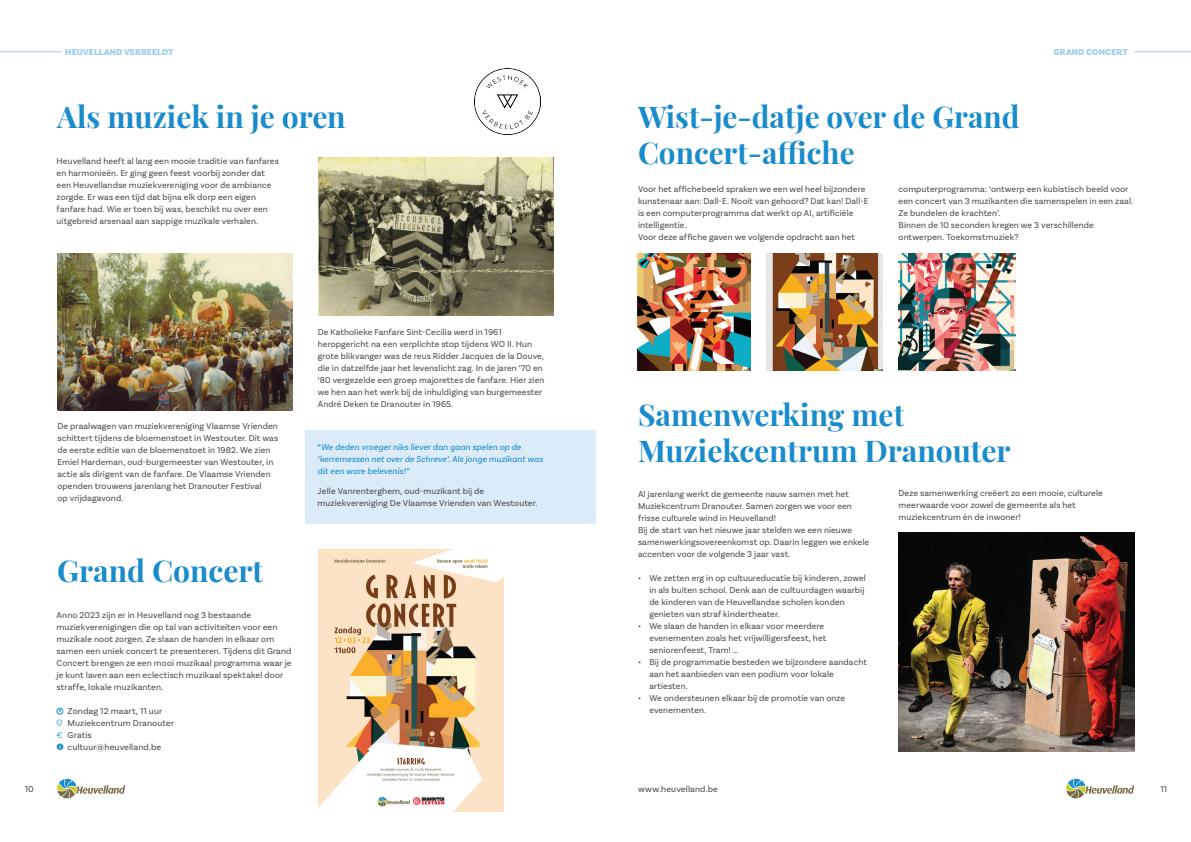
<style>
.page{position:relative;width:1191px;height:842px;background:#fff}
.page>*{position:absolute;margin:0;border:0;box-sizing:border-box;transform-origin:0 0}
.t1{font:700 30px/36px "Playfair Display";color:#1a8ccb}
.t2{font:9px/12px "Basic Sans";letter-spacing:.01em;color:#4b4c4d}
.t3{font:italic 9px/12px "Basic Sans";letter-spacing:.01em;color:#1a8ccb}
.t4{font:900 9px "Basic Sans";letter-spacing:.015em;color:#9fcdee}
.s1{font-family:"Aquawax Pro Pictograms";color:#1a8ccb}
.s2{font-weight:300;color:#1a8ccb}
</style>
<div class="page">
<div style="left:305px;top:430px;width:290px;height:94px;background:#dbecf8"></div>
<svg style="left:57px;top:779px;width:68px;height:19px"></svg>
<svg style="left:1066px;top:779px;width:68px;height:19px"></svg>
<hr style="left:0;top:51px;width:62px;height:1px;background:#9fcdee">
<hr style="left:1134px;top:51px;width:57px;height:1px;background:#9fcdee">
<svg style="left:57px;top:708px;width:6px;height:6px"></svg>
<img style="left:318px;top:550px;width:185px;height:261px">
<img style="left:318px;top:157px;width:235px;height:159px">
<img style="left:636px;top:254px;width:114px;height:116px">
<img style="left:766px;top:254px;width:117px;height:116px">
<img style="left:898px;top:254px;width:117px;height:116px">
<img style="left:57px;top:254px;width:236px;height:156px">
<img style="left:474px;top:68px;width:67px;height:67px">
<img style="left:898px;top:533px;width:236px;height:218px">
<p class="t4" style="left:65px;top:46px;width:110px">HEUVELLAND VERBEELDT</p>
<p class="t4" style="left:1053px;top:46px;width:76px">GRAND CONCERT</p>
<h1 class="t1" style="left:57px;top:96px;width:290px">Als muziek in je oren</h1>
<p class="t2" style="left:57px;top:155px;width:224px">Heuvelland heeft al lang een mooie traditie van fanfares en harmonieën. Er ging geen feest voorbij zonder dat een Heuvellandse muziekvereniging voor de ambiance zorgde. Er was een tijd dat bijna elk dorp een eigen fanfare had. Wie er toen bij was, beschikt nu over een uitgebreid arsenaal aan sappige muzikale verhalen.</p>
<p class="t2" style="left:57px;top:420px;width:222px">De praalwagen van muziekvereniging Vlaamse Vrienden schittert tijdens de bloemenstoet in Westouter. Dit was de eerste editie van de bloemenstoet in 1982. We zien Emiel Hardeman, oud-burgemeester van Westouter, in actie als dirigent van de fanfare. De Vlaamse Vrienden openden trouwens jarenlang het Dranouter Festival<br>op vrijdagavond.</p>
<h1 class="t1" style="left:57px;top:550px;width:207px">Grand Concert</h1>
<p class="t2" style="left:57px;top:609px;width:236px">Anno 2023 zijn er in Heuvelland nog 3 bestaande muziekverenigingen die op tal van activiteiten voor een muzikale noot zorgen. Ze slaan de handen in elkaar om samen een uniek concert te presenteren. Tijdens dit Grand Concert brengen ze een mooi muzikaal programma waar je je kunt laven aan een eclectisch muzikaal spektakel door straffe, lokale muzikanten.</p>
<p class="t2" style="left:57px;top:705px;width:119px;text-indent:11px">Zondag 12 maart, 11 uur<br><span class="s1">l</span> Muziekcentrum Dranouter <span class="s2">€</span> Gratis<br><span class="s1">y</span> cultuur@heuvelland.be</p>
<p class="t2" style="left:318px;top:325px;width:228px">De Katholieke Fanfare Sint-Cecilia werd in 1961 heropgericht na een verplichte stop tijdens WO II. Hun grote blikvanger was de reus Ridder Jacques de la Douve, die in datzelfde jaar het levenslicht zag. In de jaren ‘70 en ‘80 vergezelde een groep majorettes de fanfare. Hier zien we hen aan het werk bij de inhuldiging van burgemeester André Deken te Dranouter in 1965.</p>
<p class="t3" style="left:318px;top:440px;width:227px">“We deden vroeger niks liever dan gaan spelen op de ‘kerremessen net over de Schreve’. Als jonge muzikant was dit een ware belevenis!”</p>
<p class="t2" style="left:318px;top:485px;width:221px">Jelle Vanrenterghem, oud-muzikant bij de muziekvereniging De Vlaamse Vrienden van Westouter.</p>
<h1 class="t1" style="left:638px;top:96px;width:383px">Wist-je-datje over de Grand<br>Concert-affiche</h1>
<p class="t2" style="left:638px;top:183px;width:232px">Voor het affichebeeld spraken we een wel heel bijzondere kunstenaar aan: Dall-E. Nooit van gehoord? Dat kan! Dall-E is een computerprogramma dat werkt op AI, artificiële intelligentie.<br>Voor deze affiche gaven we volgende opdracht aan het</p>
<p class="t2" style="left:898px;top:183px;width:236px">computerprogramma: ‘ontwerp een kubistisch beeld voor een concert van 3 muzikanten die samenspelen in een zaal.<br>Ze bundelen de krachten’.<br>Binnen de 10 seconden kregen we 3 verschillende ontwerpen. Toekomstmuziek?</p>
<h1 class="t1" style="left:638px;top:394px;width:374px">Samenwerking met<br>Muziekcentrum Dranouter</h1>
<p class="t2" style="left:638px;top:488px;width:233px">Al jarenlang werkt de gemeente nauw samen met het Muziekcentrum Dranouter. Samen zorgen we voor een frisse culturele wind in Heuvelland!<br>Bij de start van het nieuwe jaar stelden we een nieuwe samenwerkingsovereenkomst op. Daarin leggen we enkele accenten voor de volgende 3 jaar vast.</p>
<p class="t2" style="left:649px;top:572px;width:218px;text-indent:-11px">• We zetten erg in op cultuureducatie bij kinderen, zowel in als buiten school. Denk aan de cultuurdagen waarbij de kinderen van de Heuvellandse scholen konden genieten van straf kindertheater.</p>
<p class="t2" style="left:649px;top:620px;width:178px;text-indent:-11px">• We slaan de handen in elkaar voor meerdere evenementen zoals het vrijwilligersfeest, het seniorenfeest, Tram! …</p>
<p class="t2" style="left:649px;top:656px;width:219px;text-indent:-11px">• Bij de programmatie besteden we bijzondere aandacht aan het aanbieden van een podium voor lokale artiesten.</p>
<p class="t2" style="left:649px;top:692px;width:197px;text-indent:-11px">• We ondersteunen elkaar bij de promotie van onze evenementen.</p>
<p class="t2" style="left:898px;top:487px;width:206px">Deze samenwerking creëert zo een mooie, culturele meerwaarde voor zowel de gemeente als het muziekcentrum én de inwoner!</p>
<p class="t2" style="left:25px;top:783px;width:11px">10</p>
<p class="t2" style="left:638px;top:783px;width:81px">www.heuvelland.be</p>
<p class="t2" style="left:1160px;top:783px;width:8px">11</p>
</div>
